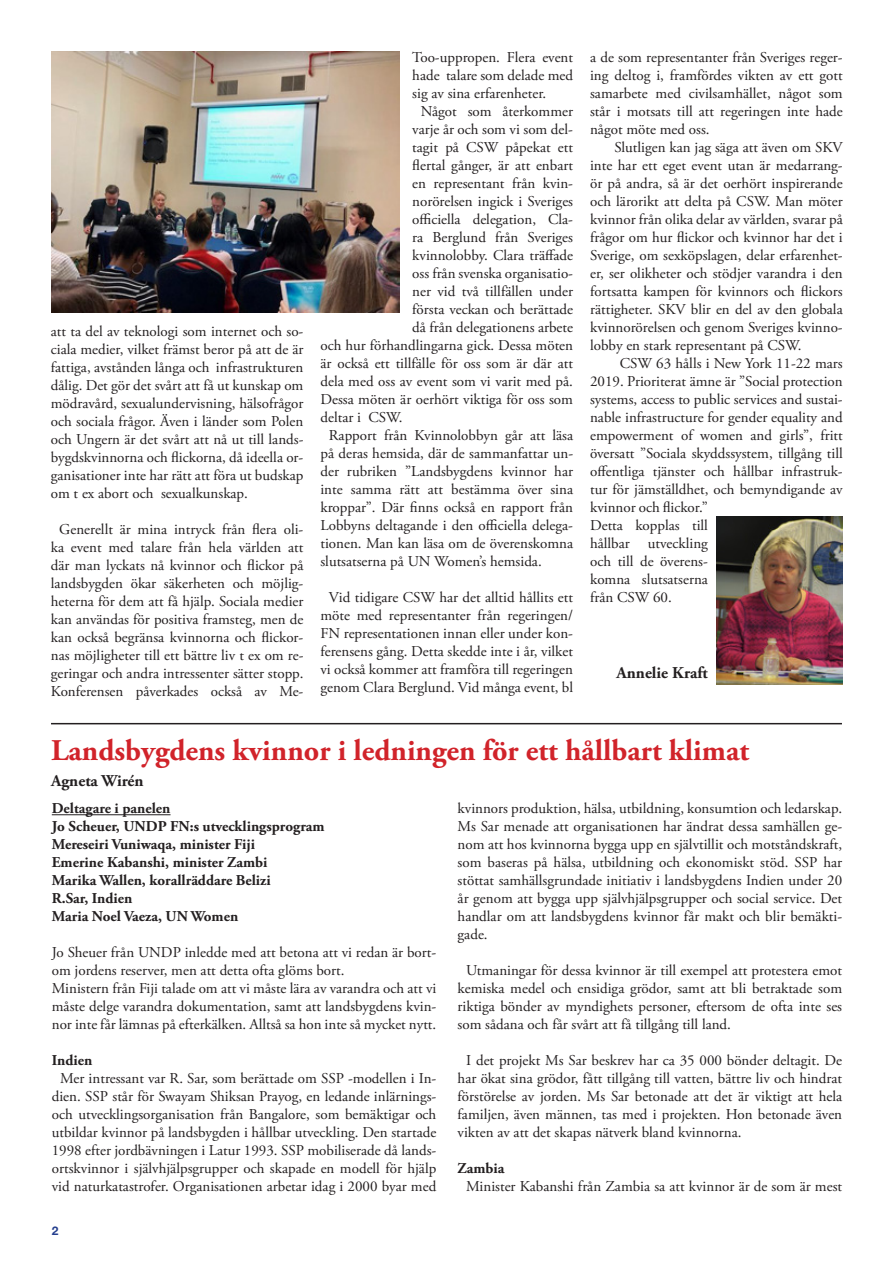
<style>
.page{position:relative;width:893px;height:1263px;background:#fff}
.page>*{position:absolute;margin:0;border:0;box-sizing:border-box;transform-origin:0 0}
.t1{font:700 30px "Adobe Garamond Pro";color:#d1232a}
.t2{font:700 16.5px "Adobe Garamond Pro";color:#231f20}
.t3{font:15px/18px "Adobe Garamond Pro";color:#231f20;text-align:justify}
.t4{font:700 15px/18px "Adobe Garamond Pro";color:#231f20}
.t5{font:700 12px "Helvetica Neue LT Pro";color:#253f8e}
</style>
<div class="page">
<hr style="left:52px;top:814px;width:119px;height:1px;background:#231f20">
<img style="left:716px;top:517px;width:126px;height:168px">
<img style="left:51px;top:51px;width:349px;height:261px">
<hr style="left:51px;top:723px;width:791px;height:1px;background:#231f20">
<p class="t3" style="left:51px;top:323px;width:254px">att ta del av teknologi som internet och so&shy;ciala medier, vilket främst beror på att de är fattiga, avstånden långa och infrastrukturen dålig. Det gör det svårt att få ut kunskap om mödravård, sexualundervisning, hälsofrågor och sociala frågor. Även i länder som Polen och Ungern är det svårt att nå ut till lands&shy;bygdskvinnorna och flickorna, då ideella or&shy;ganisationer inte har rätt att föra ut budskap om t ex abort och sexualkunskap.</p>
<p class="t3" style="left:51px;top:521px;width:254px;text-align:center">Generellt är mina intryck från flera oli&shy;ka event med talare från hela världen att där man lyckats nå kvinnor och flickor på landsbygden ökar säkerheten och möjlig&shy;heterna för dem att få hjälp. Sociala medier kan användas för positiva framsteg, men de kan också begränsa kvinnorna och flickor&shy;nas möjligheter till ett bättre liv t ex om re&shy;geringar och andra intressenter sätter stopp.<br>Konferensen påverkades också av Me-</p>
<p class="t3" style="left:412px;top:49px;width:162px">Too-uppropen. Flera event</p>
<p class="t3" style="left:412px;top:67px;width:162px">hade talare som delade med</p>
<p class="t3" style="left:412px;top:85px;width:135px">sig av sina erfarenheter.</p>
<p class="t3" style="left:421px;top:103px;width:154px">Något som återkommer</p>
<p class="t3" style="left:412px;top:121px;width:162px">varje år och som vi som del-</p>
<p class="t3" style="left:412px;top:139px;width:162px">tagit på CSW påpekat ett</p>
<p class="t3" style="left:412px;top:157px;width:162px">flertal gånger, är att enbart</p>
<p class="t3" style="left:412px;top:175px;width:162px">en representant från kvin-</p>
<p class="t3" style="left:412px;top:193px;width:162px">norörelsen ingick i Sveriges</p>
<p class="t3" style="left:412px;top:211px;width:162px">officiella delegation, Cla-</p>
<p class="t3" style="left:412px;top:229px;width:162px">ra Berglund från Sveriges</p>
<p class="t3" style="left:412px;top:247px;width:162px">kvinnolobby. Clara träffade</p>
<p class="t3" style="left:412px;top:265px;width:162px">oss från svenska organisatio-</p>
<p class="t3" style="left:412px;top:283px;width:162px">ner vid två tillfällen under</p>
<p class="t3" style="left:412px;top:301px;width:162px">första veckan och berättade</p>
<p class="t3" style="left:412px;top:319px;width:162px">då från delegationens arbete</p>
<p class="t3" style="left:320px;top:337px;width:254px">och hur förhandlingarna gick. Dessa möten</p>
<p class="t3" style="left:320px;top:355px;width:254px">är också ett tillfälle för oss som är där att</p>
<p class="t3" style="left:320px;top:373px;width:254px">dela med oss av event som vi varit med på.</p>
<p class="t3" style="left:320px;top:391px;width:254px">Dessa möten är oerhört viktiga för oss som</p>
<p class="t3" style="left:320px;top:409px;width:84px">deltar i CSW.</p>
<p class="t3" style="left:329px;top:427px;width:246px">Rapport från Kvinnolobbyn går att läsa</p>
<p class="t3" style="left:320px;top:445px;width:254px">på deras hemsida, där de sammanfattar un-</p>
<p class="t3" style="left:320px;top:463px;width:254px">der rubriken ”Landsbygdens kvinnor har</p>
<p class="t3" style="left:320px;top:481px;width:254px">inte samma rätt att bestämma över sina</p>
<p class="t3" style="left:320px;top:499px;width:254px">kroppar”. Där finns också en rapport från</p>
<p class="t3" style="left:320px;top:517px;width:254px">Lobbyns deltagande i den officiella delega-</p>
<p class="t3" style="left:320px;top:535px;width:254px">tionen. Man kan läsa om de överenskomna</p>
<p class="t3" style="left:320px;top:553px;width:223px">slutsatserna på UN Women’s hemsida.</p>
<p class="t3" style="left:320px;top:589px;width:254px;text-align:center">Vid tidigare CSW har det alltid hållits ett möte med representanter från regeringen/ FN representationen innan eller under kon&shy;ferensens gång. Detta skedde inte i år, vilket vi också kommer att framföra till regeringen genom Clara Berglund. Vid många event, bl</p>
<p class="t3" style="left:590px;top:49px;width:254px">a de som representanter från Sveriges reger&shy;ing deltog i, framfördes vikten av ett gott samarbete med civilsamhället, något som står i motsats till att regeringen inte hade något möte med oss.</p>
<p class="t3" style="left:590px;top:139px;width:254px;text-indent:24px">Slutligen kan jag säga att även om SKV inte har ett eget event utan är medarrang&shy;ör på andra, så är det oerhört inspirerande och lärorikt att delta på CSW. Man möter kvinnor från olika delar av världen, svarar på frågor om hur flickor och kvinnor har det i Sverige, om sexköpslagen, delar erfarenhet&shy;er, ser olikheter och stödjer varandra i den fortsatta kampen för kvinnors och flickors rättigheter. SKV blir en del av den globala kvinnorörelsen och genom Sveriges kvinno&shy;lobby en stark representant på CSW.</p>
<p class="t3" style="left:590px;top:355px;width:254px;text-align:left;text-indent:30px">CSW 63 hålls i New York 11-22 mars<br>2019. Prioriterat ämne är ”Social protection systems, access to public services and sustai&shy;nable infrastructure for gender equality and empowerment of women and girls”, fritt översatt ”Sociala skyddssystem, tillgång till offentliga tjänster och hållbar infrastruk&shy;tur för jämställdhet, och bemyndigande av kvinnor och flickor.”<br>Detta kopplas till<br>hållbar utveckling<br>och till de överens-<br>komna slutsatserna<br>från CSW 60.</p>
<p class="t2" style="left:616px;top:664px;width:93px">Annelie Kraft</p>
<h1 class="t1" style="left:51px;top:733px;width:699px">Landsbygdens kvinnor i ledningen för ett hållbart klimat</h1>
<p class="t2" style="left:51px;top:771px;width:94px">Agneta Wirén</p>
<p class="t4" style="left:52px;top:800px;width:274px">Deltagare i panelen<br>Jo Scheuer, UNDP FN:s utvecklingsprogram<br>Mereseiri Vuniwaqa, minister Fiji<br>Emerine Kabanshi, minister Zambi<br>Marika Wallen, korallräddare Belizi<br>R.Sar, Indien<br>Maria Noel Vaeza, UN Women</p>
<p class="t3" style="left:52px;top:944px;width:386px;text-align:left">Jo Sheuer från UNDP inledde med att betona att vi redan är bort&shy;om jordens reserver, men att detta ofta glöms bort.<br>Ministern från Fiji talade om att vi måste lära av varandra och att vi måste delge varandra dokumentation, samt att landsbygdens kvin&shy;nor inte får lämnas på efterkälken. Alltså sa hon inte så mycket nytt.</p>
<p class="t4" style="left:52px;top:1052px;width:42px">Indien</p>
<p class="t3" style="left:52px;top:1070px;width:386px;text-align:center">Mer intressant var R. Sar, som berättade om SSP -modellen i In&shy;dien. SSP står för Swayam Shiksan Prayog, en ledande inlärnings&shy;och utvecklingsorganisation från Bangalore, som bemäktigar och utbildar kvinnor på landsbygden i hållbar utveckling. Den startade 1998 efter jordbävningen i Latur 1993. SSP mobiliserade då lands&shy;ortskvinnor i självhjälpsgrupper och skapade en modell för hjälp vid naturkatastrofer. Organisationen arbetar idag i 2000 byar med</p>
<p class="t3" style="left:458px;top:800px;width:386px">kvinnors produktion, hälsa, utbildning, konsumtion och ledarskap.<br>Ms Sar menade att organisationen har ändrat dessa samhällen ge&shy;nom att hos kvinnorna bygga upp en självtillit och motståndskraft, som baseras på hälsa, utbildning och ekonomiskt stöd. SSP har stöttat samhällsgrundade initiativ i landsbygdens Indien under 20 år genom att bygga upp självhjälpsgrupper och social service. Det handlar om att landsbygdens kvinnor får makt och blir bemäkti&shy;gade.</p>
<p class="t3" style="left:458px;top:962px;width:386px;text-indent:9px">Utmaningar för dessa kvinnor är till exempel att protestera emot kemiska medel och ensidiga grödor, samt att bli betraktade som riktiga bönder av myndighets personer, eftersom de ofta inte ses som sådana och får svårt att få tillgång till land.</p>
<p class="t3" style="left:458px;top:1052px;width:386px;text-indent:9px">I det projekt Ms Sar beskrev har ca 35 000 bönder deltagit. De har ökat sina grödor, fått tillgång till vatten, bättre liv och hindrat förstörelse av jorden. Ms Sar betonade att det är viktigt att hela familjen, även männen, tas med i projekten. Hon betonade även vikten av att det skapas nätverk bland kvinnorna.</p>
<p class="t4" style="left:458px;top:1160px;width:48px">Zambia</p>
<p class="t3" style="left:466px;top:1178px;width:377px">Minister Kabanshi från Zambia sa att kvinnor är de som är mest</p>
<p class="t5" style="left:52px;top:1224px;width:8px">2</p>
</div>
